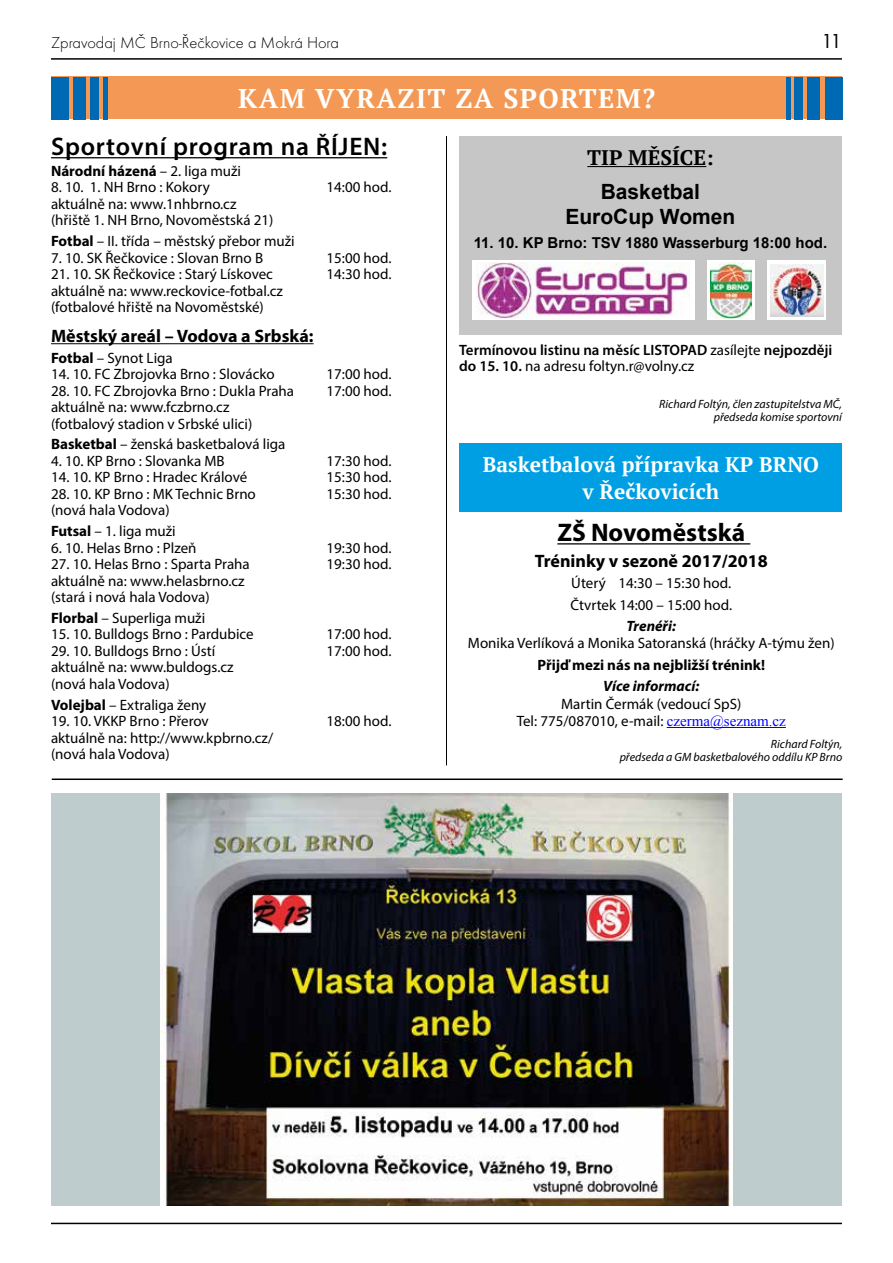
<style>
.page{position:relative;width:893px;height:1263px;background:#fff}
.page>*{position:absolute;margin:0;border:0;box-sizing:border-box;transform-origin:0 0}
.t1{font:700 27px "PT Serif";letter-spacing:.05em;color:#fff}
.t2{font:600 25.5px "Myriad Pro";letter-spacing:.03em;color:#000}
.t3{font:700 25.5px "Myriad Pro";color:#000}
.t4{font:700 21px/27px "PT Serif";color:#fff;text-align:center}
.t5{font:700 21px/25.2px "Arial";color:#000;text-align:center}
.t6{font:700 21px "PT Serif";color:#000}
.t7{font:21px "Futura TOT";color:#000}
.t8{font:700 18px "Myriad Pro";color:#000}
.t9{font:16.5px "Futura TOT Ligh";color:#000}
.t10{font:15px/16.5px "Myriad Pro";color:#000}
.t11{font:600 15px/16.5px "Myriad Pro";color:#000}
.t12{font:700 15px "Myriad Pro";color:#000}
.t13{font:700 15px "Arial";color:#000}
.t14{font:italic 700 15px "Myriad Pro";color:#000}
.t15{font:italic 12px/13.5px "Myriad Pro";color:#000;text-align:right}
.s1{font-weight:400}
.s2{font-weight:700}
.s3{font-family:"Times New Roman";color:#00f}
</style>
<div class="page">
<hr style="left:51px;top:58px;width:791px;height:2px;background:#000">
<hr style="left:51px;top:1223px;width:791px;height:1px;background:#000">
<hr style="left:446px;top:136px;width:1px;height:629px;background:#000">
<hr style="left:51px;top:157px;width:336px;height:1px;background:#000">
<hr style="left:51px;top:343px;width:263px;height:1px;background:#000">
<div style="left:51px;top:77px;width:791px;height:42px;background:#f49855"></div>
<div style="left:795px;top:77px;width:8px;height:42px;background:#0069b4"></div>
<div style="left:807px;top:77px;width:13px;height:42px;background:#0069b4"></div>
<hr style="left:786px;top:77px;width:4px;height:42px;background:#0069b4">
<div style="left:825px;top:77px;width:17px;height:42px;background:#0069b4"></div>
<div style="left:91px;top:77px;width:8px;height:42px;background:#0069b4"></div>
<div style="left:74px;top:77px;width:12px;height:42px;background:#0069b4"></div>
<div style="left:103px;top:77px;width:5px;height:42px;background:#0069b4"></div>
<div style="left:51px;top:77px;width:17px;height:42px;background:#0069b4"></div>
<hr style="left:557px;top:543px;width:193px;height:1px;background:#000">
<hr style="left:667px;top:727px;width:119px;height:1px;background:#00f">
<div style="left:460px;top:443px;width:382px;height:69px;background:#009fe3"></div>
<div style="left:459px;top:136px;width:383px;height:198px;background:#c6c6c6"></div>
<hr style="left:587px;top:166px;width:119px;height:1px;background:#000">
<div style="left:472px;top:261px;width:222px;height:59px;background:#fff"></div>
<img style="left:476px;top:263px;width:214px;height:55px">
<div style="left:767px;top:261px;width:59px;height:59px;background:#fff"></div>
<img style="left:770px;top:264px;width:54px;height:52px">
<svg style="left:707px;top:261px;width:48px;height:59px"></svg>
<img style="left:711px;top:262px;width:40px;height:57px">
<div style="left:51px;top:793px;width:791px;height:412px;background:#beccce"></div>
<img style="left:160px;top:793px;width:573px;height:412px">
<hr style="left:52px;top:778px;width:791px;height:2px;background:#000">
<p class="t9" style="left:51px;top:33px;width:289px">Zpravodaj MČ Brno-Řečkovice a Mokrá Hora</p>
<h3 class="t7" style="left:821px;top:28px;width:22px">11</h3>
<h1 class="t1" style="left:238px;top:81px;width:419px">KAM VYRAZIT ZA SPORTEM?</h1>
<h2 class="t2" style="left:51px;top:130px;width:338px">Sportovní program na ŘÍJEN:</h2>
<p class="t12" style="left:51px;top:161px;width:192px">Národní házená <span class="s1">– 2. liga muži</span></p>
<p class="t10" style="left:51px;top:179px;width:160px">8. 10. 1. NH Brno : Kokory</p>
<p class="t10" style="left:326px;top:179px;width:67px">14:00 hod.</p>
<p class="t10" style="left:51px;top:195px;width:224px">aktuálně na: www.1nhbrno.cz (hřiště 1. NH Brno, Novoměstská 21)</p>
<p class="t10" style="left:51px;top:233px;width:245px"><span class="s2">Fotbal</span> – II. třída – městský přebor muži</p>
<p class="t10" style="left:51px;top:249px;width:214px">7. 10. SK Řečkovice : Slovan Brno B</p>
<p class="t10" style="left:326px;top:249px;width:67px">15:00 hod.</p>
<p class="t10" style="left:51px;top:266px;width:223px">21. 10. SK Řečkovice : Starý Lískovec</p>
<p class="t10" style="left:326px;top:266px;width:67px">14:30 hod.</p>
<p class="t10" style="left:51px;top:282px;width:233px">aktuálně na: www.reckovice-fotbal.cz (fotbalové hřiště na Novoměstské)</p>
<p class="t8" style="left:51px;top:324px;width:264px">Městský areál – Vodova a Srbská:</p>
<p class="t10" style="left:51px;top:349px;width:123px"><span class="s2">Fotbal</span> – Synot Liga</p>
<p class="t10" style="left:51px;top:366px;width:225px">14. 10. FC Zbrojovka Brno : Slovácko</p>
<p class="t10" style="left:326px;top:366px;width:67px">17:00 hod.</p>
<p class="t10" style="left:51px;top:382px;width:245px">28. 10. FC Zbrojovka Brno : Dukla Praha</p>
<p class="t10" style="left:326px;top:382px;width:67px">17:00 hod.</p>
<p class="t10" style="left:51px;top:399px;width:203px">aktuálně na: www.fczbrno.cz (fotbalový stadion v Srbské ulici)</p>
<p class="t10" style="left:51px;top:436px;width:236px"><span class="s2">Basketbal</span> – ženská basketbalová liga</p>
<p class="t10" style="left:51px;top:452px;width:175px">4. 10. KP Brno : Slovanka MB</p>
<p class="t10" style="left:326px;top:452px;width:67px">17:30 hod.</p>
<p class="t10" style="left:51px;top:469px;width:198px">14. 10. KP Brno : Hradec Králové</p>
<p class="t10" style="left:326px;top:469px;width:67px">15:30 hod.</p>
<p class="t10" style="left:51px;top:485px;width:206px">28. 10. KP Brno : MK Technic Brno</p>
<p class="t10" style="left:326px;top:485px;width:67px">15:30 hod.</p>
<p class="t10" style="left:51px;top:500px;width:126px;line-height:20.7px">(nová hala Vodova)<br><span class="s2">Futsal</span> – 1. liga muži</p>
<p class="t10" style="left:51px;top:539px;width:147px">6. 10. Helas Brno : Plzeň</p>
<p class="t10" style="left:326px;top:539px;width:67px">19:30 hod.</p>
<p class="t10" style="left:51px;top:556px;width:200px">27. 10. Helas Brno : Sparta Praha</p>
<p class="t10" style="left:326px;top:556px;width:67px">19:30 hod.</p>
<p class="t10" style="left:51px;top:572px;width:195px">aktuálně na: www.helasbrno.cz (stará i nová hala Vodova)</p>
<p class="t10" style="left:51px;top:609px;width:156px"><span class="s2">Florbal</span> – Superliga muži</p>
<p class="t10" style="left:51px;top:626px;width:204px">15. 10. Bulldogs Brno : Pardubice</p>
<p class="t10" style="left:326px;top:626px;width:67px">17:00 hod.</p>
<p class="t10" style="left:51px;top:642px;width:166px">29. 10. Bulldogs Brno : Ústí</p>
<p class="t10" style="left:326px;top:642px;width:67px">17:00 hod.</p>
<p class="t10" style="left:51px;top:659px;width:184px">aktuálně na: www.buldogs.cz (nová hala Vodova)</p>
<p class="t10" style="left:51px;top:696px;width:157px"><span class="s2">Volejbal</span> – Extraliga ženy</p>
<p class="t10" style="left:51px;top:713px;width:159px">19. 10. VKKP Brno : Přerov</p>
<p class="t10" style="left:326px;top:713px;width:67px">18:00 hod.</p>
<p class="t10" style="left:51px;top:729px;width:224px">aktuálně na: http://www.kpbrno.cz/ (nová hala Vodova)</p>
<h3 class="t6" style="left:587px;top:144px;width:128px">TIP MĚSÍCE:</h3>
<h3 class="t5" style="left:565px;top:179px;width:171px">Basketbal<br>EuroCup Women</h3>
<p class="t13" style="left:474px;top:233px;width:355px">11. 10. KP Brno: TSV 1880 Wasserburg 18:00 hod.</p>
<p class="t11" style="left:459px;top:341px;width:375px">Termínovou listinu na měsíc LISTOPAD <span class="s1">zasílejte</span> nejpozději do 15. 10. <span class="s1">na adresu foltyn.r@volny.cz</span></p>
<p class="t15" style="left:659px;top:397px;width:184px">Richard Foltýn, člen zastupitelstva MČ, předseda komise sportovní</p>
<h3 class="t4" style="left:483px;top:451px;width:338px">Basketbalová přípravka KP BRNO v Řečkovicích</h3>
<h2 class="t3" style="left:557px;top:516px;width:189px">ZŠ Novoměstská</h2>
<p class="t8" style="left:535px;top:549px;width:234px">Tréninky v sezoně 2017/2018</p>
<p class="t10" style="left:570px;top:572px;width:163px;line-height:21.5px">Úterý 14:30 – 15:30 hod.<br>Čtvrtek 14:00 – 15:00 hod.</p>
<p class="t14" style="left:626px;top:616px;width:51px">Trenéři:</p>
<p class="t10" style="left:468px;top:635px;width:368px">Monika Verlíková a Monika Satoranská (hráčky A-týmu žen)</p>
<p class="t12" style="left:537px;top:655px;width:229px">Přijď mezi nás na nejbližší trénink!</p>
<p class="t14" style="left:603px;top:676px;width:97px">Více informací:</p>
<p class="t10" style="left:517px;top:695px;width:271px;line-height:17.2px;text-align:center">Martin Čermák (vedoucí SpS)<br>Tel: 775/087010, e-mail: <span class="s3">czerma@seznam.cz</span></p>
<p class="t15" style="left:620px;top:737px;width:224px">Richard Foltýn,<br>předseda a GM basketbalového oddílu KP Brno</p>
</div>
